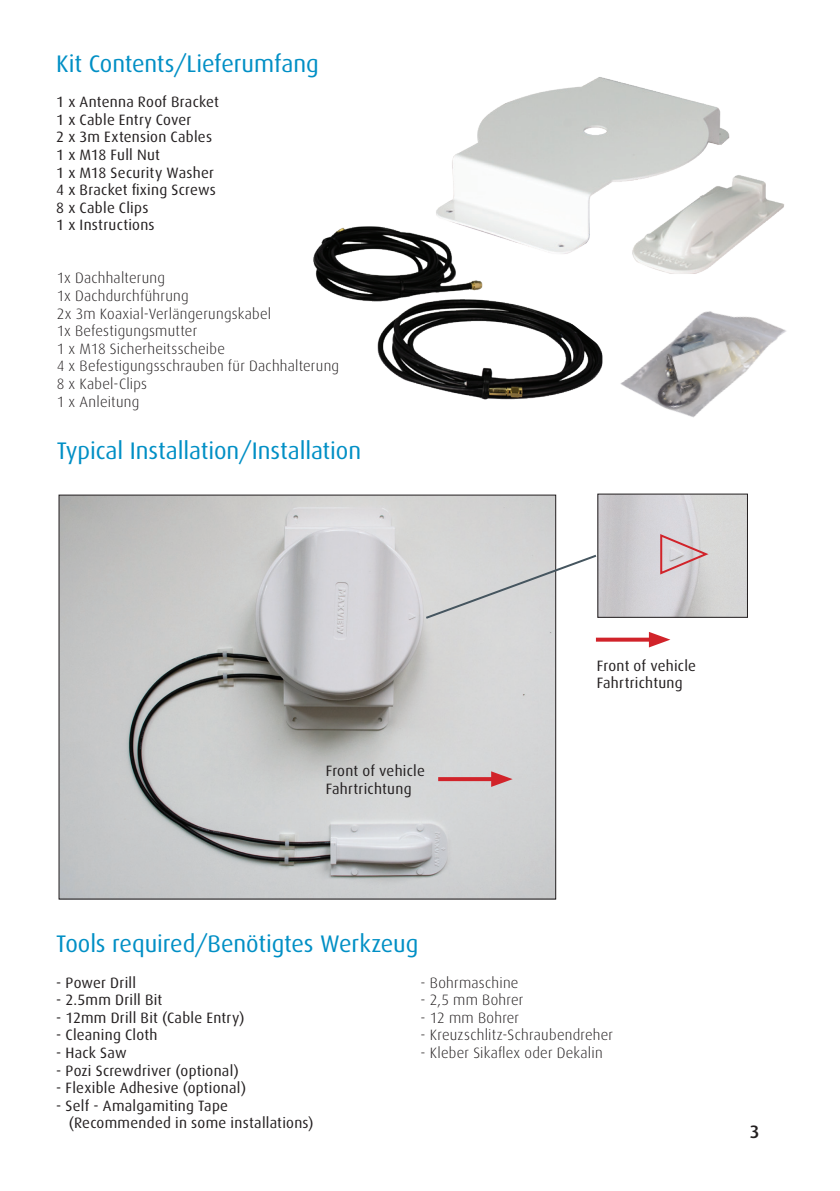
<style>
.page{position:relative;width:840px;height:1191px;background:#fff}
.page>*{position:absolute;margin:0;border:0;box-sizing:border-box;transform-origin:0 0}
.t1{font:24px "Dax";letter-spacing:-.005em;color:#008fc5}
.t2{font:500 18px "Dax";color:#231f20}
.t3{font:15px/17.6px "Dax";letter-spacing:.015em;color:#231f20}
.t4{font:300 15px/17.6px "Dax";letter-spacing:.02em;color:#231f20}
</style>
<div class="page">
<img style="left:60px;top:496px;width:494px;height:401px">
<img style="left:313px;top:226px;width:284px;height:174px">
<svg style="left:438px;top:777px;width:53px;height:4px"></svg>
<svg style="left:491px;top:771px;width:21px;height:16px"></svg>
<img style="left:370px;top:77px;width:414px;height:271px">
<svg style="left:595px;top:637px;width:53px;height:4px"></svg>
<svg style="left:648px;top:632px;width:22px;height:15px"></svg>
<svg style="left:423px;top:494px;width:324px;height:126px;background:#d4d2d3"></svg>
<img style="left:597px;top:266px;width:189px;height:152px">
<h1 class="t1" style="left:56px;top:50px;width:264px">Kit Contents/Lieferumfang</h1>
<p class="t3" style="left:56px;top:93px;width:164px">1 x Antenna Roof Bracket<br>1 x Cable Entry Cover<br>2 x 3m Extension Cables<br>1 x M18 Full Nut<br>1 x M18 Security Washer<br>4 x Bracket fixing Screws<br>8 x Cable Clips<br>1 x Instructions</p>
<p class="t4" style="left:57px;top:269px;width:284px">1x Dachhalterung<br>1x Dachdurchführung<br>2x 3m Koaxial-Verlängerungskabel<br>1x Befestigungsmutter<br>1 x M18 Sicherheitsscheibe<br>4 x Befestigungsschrauben für Dachhalterung<br>8 x Kabel-Clips<br>1 x Anleitung</p>
<h1 class="t1" style="left:57px;top:438px;width:306px">Typical Installation/Installation</h1>
<p class="t3" style="left:325px;top:762px;width:101px">Front of vehicle<br>Fahrtrichtung</p>
<p class="t3" style="left:596px;top:657px;width:101px">Front of vehicle<br>Fahrtrichtung</p>
<h1 class="t1" style="left:56px;top:930px;width:363px">Tools required/Benötigtes Werkzeug</h1>
<p class="t3" style="left:56px;top:973px;width:81px">- Power Drill</p>
<p class="t3" style="left:56px;top:991px;width:108px">- 2.5mm Drill Bit</p>
<p class="t3" style="left:56px;top:1009px;width:190px">- 12mm Drill Bit (Cable Entry)</p>
<p class="t3" style="left:56px;top:1026px;width:103px">- Cleaning Cloth</p>
<p class="t3" style="left:56px;top:1044px;width:72px">- Hack Saw</p>
<p class="t3" style="left:56px;top:1061px;width:184px">- Pozi Screwdriver (optional)</p>
<p class="t3" style="left:56px;top:1079px;width:191px">- Flexible Adhesive (optional)</p>
<p class="t3" style="left:69px;top:1097px;width:246px;text-indent:-12px">- Self - Amalgamiting Tape (Recommended in some installations)</p>
<p class="t4" style="left:420px;top:973px;width:99px">- Bohrmaschine</p>
<p class="t4" style="left:420px;top:991px;width:104px">- 2,5 mm Bohrer</p>
<p class="t4" style="left:420px;top:1009px;width:100px">- 12 mm Bohrer</p>
<p class="t4" style="left:420px;top:1026px;width:194px">- Kreuzschlitz-Schraubendreher</p>
<p class="t4" style="left:420px;top:1044px;width:183px">- Kleber Sikaflex oder Dekalin</p>
<p class="t2" style="left:749px;top:1121px;width:11px">3</p>
</div>
